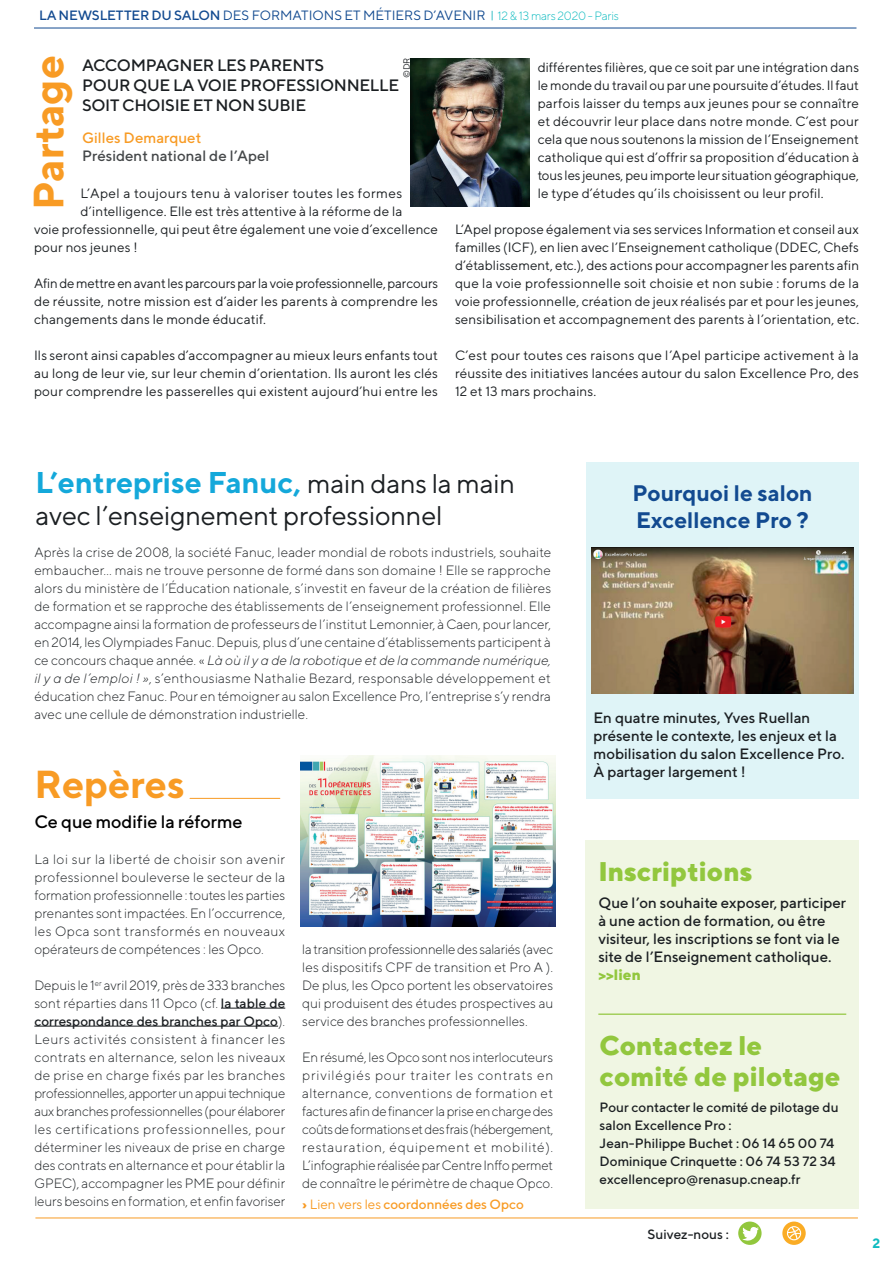
<style>
.page{position:relative;width:893px;height:1263px;background:#fff}
.page>*{position:absolute;margin:0;border:0;box-sizing:border-box;transform-origin:0 0}
.t1{font:700 42.3px "TT Norms";color:#f89b24}
.t2{font:700 39px "TT Norms";color:#f89b24}
.t3{font:700 30px "TT Norms";color:#14a8da}
.t4{font:800 27px/31.5px "TT Norms";color:#92c73e}
.t5{font:27px "TT Norms";letter-spacing:-.01em;color:#1b1f22}
.t6{font:700 22.5px/27px "TT Norms";color:#124a90}
.t7{font:500 18px "TT Norms";letter-spacing:-.005em;color:#000001}
.t8{font:500 16.5px/19.8px "TT Norms";letter-spacing:-.02em;color:#1b1f22}
.t9{font:500 15px/18px "TT Norms";color:#1b1f22}
.t10{font:500 15px "TT Norms";color:#444749}
.t11{font:500 15px "TT Norms";color:#f89b24}
.t12{font:800 15px "TT Norms";color:#92c73e}
.t13{font:300 13.5px/18px "TT Norms";color:#1b1f22;text-align:justify}
.t14{font:13.5px/18px "TT Norms";letter-spacing:.01em;color:#1b1f22;text-align:justify}
.t15{font:500 13.5px/18px "TT Norms";color:#1b1f22}
.t16{font:13.5px "TT Norms";color:#124a90}
.t17{font:13.5px "TT Norms";letter-spacing:.035em;color:#1b1f22}
.t18{font:500 13.5px "TT Norms";letter-spacing:-.005em;color:#f89b24}
.t19{font:700 13.5px "TT Norms";color:#0fbbc0}
.t20{font:9px "TT Norms";color:#1b1f22}
.s1{font-weight:500}
.s2{font-weight:300;font-size:12px;color:#0fbbc0}
.s3{font-weight:400;font-size:27px;color:#1b1f22}
.s4{font-style:italic}
.s5{font-weight:800}
.s6{font-weight:400}
</style>
<div class="page">
<hr style="left:34px;top:28px;width:822px;height:1px;background:#124a90">
<hr style="left:35px;top:1217px;width:823px;height:1px;background:#f89b24">
<svg style="left:738px;top:1221px;width:24px;height:24px"></svg>
<svg style="left:742px;top:1226px;width:17px;height:15px"></svg>
<svg style="left:782px;top:1221px;width:24px;height:24px"></svg>
<svg style="left:787px;top:1226px;width:14px;height:14px"></svg>
<div style="left:586px;top:462px;width:273px;height:337px;background:#dff4f7"></div>
<hr style="left:221px;top:1008px;width:64px;height:1px;background:#1b1f22">
<hr style="left:34px;top:1026px;width:244px;height:1px;background:#1b1f22">
<div style="left:586px;top:840px;width:273px;height:368px;background:#f0f6e3"></div>
<hr style="left:190px;top:798px;width:90px;height:1px;background:#f89b24">
<img style="left:591px;top:548px;width:262px;height:146px">
<hr style="left:598px;top:1013px;width:248px;height:2px;background:#a3cf5c">
<img style="left:411px;top:58px;width:118px;height:149px">
<img style="left:301px;top:755px;width:255px;height:171px">
<p class="t16" style="left:39px;top:7px;width:581px"><span class="s1">LA NEWSLETTER DU SALON</span> DES FORMATIONS ET MÉTIERS D’AVENIR <span class="s2">12 &amp; 13 mars 2020 - Paris</span></p>
<h1 class="t1" style="left:22px;top:210px;width:156px;rotate:-90deg">Partage</h1>
<p class="t8" style="left:82px;top:55px;width:319px">ACCOMPAGNER LES PARENTS<br>POUR QUE LA VOIE PROFESSIONNELLE<br>SOIT CHOISIE ET NON SUBIE</p>
<p class="t20" style="left:401px;top:78px;width:22px;rotate:-90deg">©DR</p>
<p class="t11" style="left:82px;top:128px;width:121px">Gilles Demarquet</p>
<p class="t10" style="left:82px;top:146px;width:189px">Président national de l’Apel</p>
<p class="t17" style="left:81px;top:185px;width:323px">L’Apel a toujours tenu à valoriser toutes les formes</p>
<p class="t14" style="left:81px;top:202px;width:323px">d’intelligence. Elle est très attentive à la réforme de la</p>
<p class="t14" style="left:34px;top:220px;width:406px">voie professionnelle, qui peut être également une voie d’excellence</p>
<p class="t14" style="left:34px;top:238px;width:105px">pour nos jeunes !</p>
<p class="t14" style="left:34px;top:274px;width:406px">Afin de mettre en avant les parcours par la voie professionnelle, parcours de réussite, notre mission est d’aider les parents à comprendre les changements dans le monde éducatif.</p>
<p class="t14" style="left:34px;top:346px;width:406px">Ils seront ainsi capables d’accompagner au mieux leurs enfants tout au long de leur vie, sur leur chemin d’orientation. Ils auront les clés pour comprendre les passerelles qui existent aujourd’hui entre les</p>
<p class="t14" style="left:538px;top:58px;width:323px">différentes filières, que ce soit par une intégration dans le monde du travail ou par une poursuite d’études. Il faut parfois laisser du temps aux jeunes pour se connaître et découvrir leur place dans notre monde. C’est pour cela que nous soutenons la mission de l’Enseignement catholique qui est d’offrir sa proposition d’éducation à tous les jeunes, peu importe leur situation géographique, le type d’études qu’ils choisissent ou leur profil.</p>
<p class="t14" style="left:455px;top:220px;width:406px">L’Apel propose également via ses services Information et conseil aux familles (ICF), en lien avec l’Enseignement catholique (DDEC, Chefs d’établissement, etc.), des actions pour accompagner les parents afin que la voie professionnelle soit choisie et non subie : forums de la voie professionnelle, création de jeux réalisés par et pour les jeunes, sensibilisation et accompagnement des parents à l’orientation, etc.</p>
<p class="t14" style="left:455px;top:346px;width:405px">C’est pour toutes ces raisons que l’Apel participe activement à la réussite des initiatives lancées autour du salon Excellence Pro, des 12 et 13 mars prochains.</p>
<h3 class="t3" style="left:35px;top:464px;width:481px">L’entreprise Fanuc, <span class="s3">main dans la main</span></h3>
<h3 class="t5" style="left:35px;top:499px;width:409px">avec l’enseignement professionnel</h3>
<p class="t13" style="left:34px;top:543px;width:518px">Après la crise de 2008, la société Fanuc, leader mondial de robots industriels, souhaite embaucher… mais ne trouve personne de formé dans son domaine ! Elle se rapproche alors du ministère de l’Éducation nationale, s’investit en faveur de la création de filières de formation et se rapproche des établissements de l’enseignement professionnel. Elle accompagne ainsi la formation de professeurs de l’institut Lemonnier, à Caen, pour lancer, en 2014, les Olympiades Fanuc. Depuis, plus d’une centaine d’établissements participent à ce concours chaque année. « <span class="s4">Là où il y a de la robotique et de la commande numérique, il y a de l’emploi ! »</span>, s’enthousiasme Nathalie Bezard, responsable développement et éducation chez Fanuc. Pour en témoigner au salon Excellence Pro, l’entreprise s’y rendra avec une cellule de démonstration industrielle.</p>
<h2 class="t2" style="left:34px;top:760px;width:152px">Repères</h2>
<h3 class="t7" style="left:34px;top:811px;width:210px">Ce que modifie la réforme</h3>
<p class="t13" style="left:34px;top:850px;width:252px">La loi sur la liberté de choisir son avenir professionnel bouleverse le secteur de la formation professionnelle : toutes les parties prenantes sont impactées. En l’occurrence, les Opca sont transformés en nouveaux opérateurs de compétences : les Opco.</p>
<p class="t13" style="left:34px;top:976px;width:253px">Depuis le 1<sup>er</sup> avril 2019, près de 333 branches sont réparties dans 11 Opco (cf. <span class="s1">la table de correspondance des branches par Opco</span>).<br>Leurs activités consistent à financer les contrats en alternance, selon les niveaux de prise en charge fixés par les branches professionnelles, apporter un appui technique aux branches professionnelles (pour élaborer les certifications professionnelles, pour déterminer les niveaux de prise en charge des contrats en alternance et pour établir la GPEC), accompagner les PME pour définir leurs besoins en formation, et enfin favoriser</p>
<p class="t13" style="left:302px;top:940px;width:252px">la transition professionnelle des salariés (avec les dispositifs CPF de transition et Pro A ).<br>De plus, les Opco portent les observatoires qui produisent des études prospectives au service des branches professionnelles.</p>
<p class="t13" style="left:302px;top:1048px;width:252px">En résumé, les Opco sont nos interlocuteurs privilégiés pour traiter les contrats en alternance, conventions de formation et factures afin de financer la prise en charge des coûts de formations et des frais (hébergement, restauration, équipement et mobilité).<br>L’infographie réalisée par Centre Inffo permet de connaître le périmètre de chaque Opco.</p>
<p class="t18" style="left:302px;top:1196px;width:223px"><span class="s5">›</span> <span class="s6">Lien vers les</span> coordonnées des Opco</p>
<h3 class="t6" style="left:633px;top:479px;width:182px">Pourquoi le salon<br>Excellence Pro ?</h3>
<p class="t9" style="left:593px;top:708px;width:253px">En quatre minutes, Yves Ruellan présente le contexte, les enjeux et la mobilisation du salon Excellence Pro.<br>À partager largement !</p>
<h3 class="t4" style="left:598px;top:855px;width:156px">Inscriptions</h3>
<p class="t9" style="left:598px;top:894px;width:249px">Que l’on souhaite exposer, participer à une action de formation, ou être visiteur, les inscriptions se font via le site de l’Enseignement catholique.</p>
<p class="t12" style="left:598px;top:965px;width:44px">&gt;&gt;lien</p>
<h3 class="t4" style="left:599px;top:1029px;width:243px">Contactez le comité de pilotage</h3>
<p class="t15" style="left:600px;top:1097px;width:241px">Pour contacter le comité de pilotage du salon Excellence Pro :<br>Jean-Philippe Buchet : 06 14 65 00 74<br>Dominique Crinquette : 06 74 53 72 34 excellencepro@renasup.cneap.fr</p>
<p class="t15" style="left:648px;top:1224px;width:83px">Suivez-nous :</p>
<p class="t19" style="left:873px;top:1235px;width:9px">2</p>
</div>
